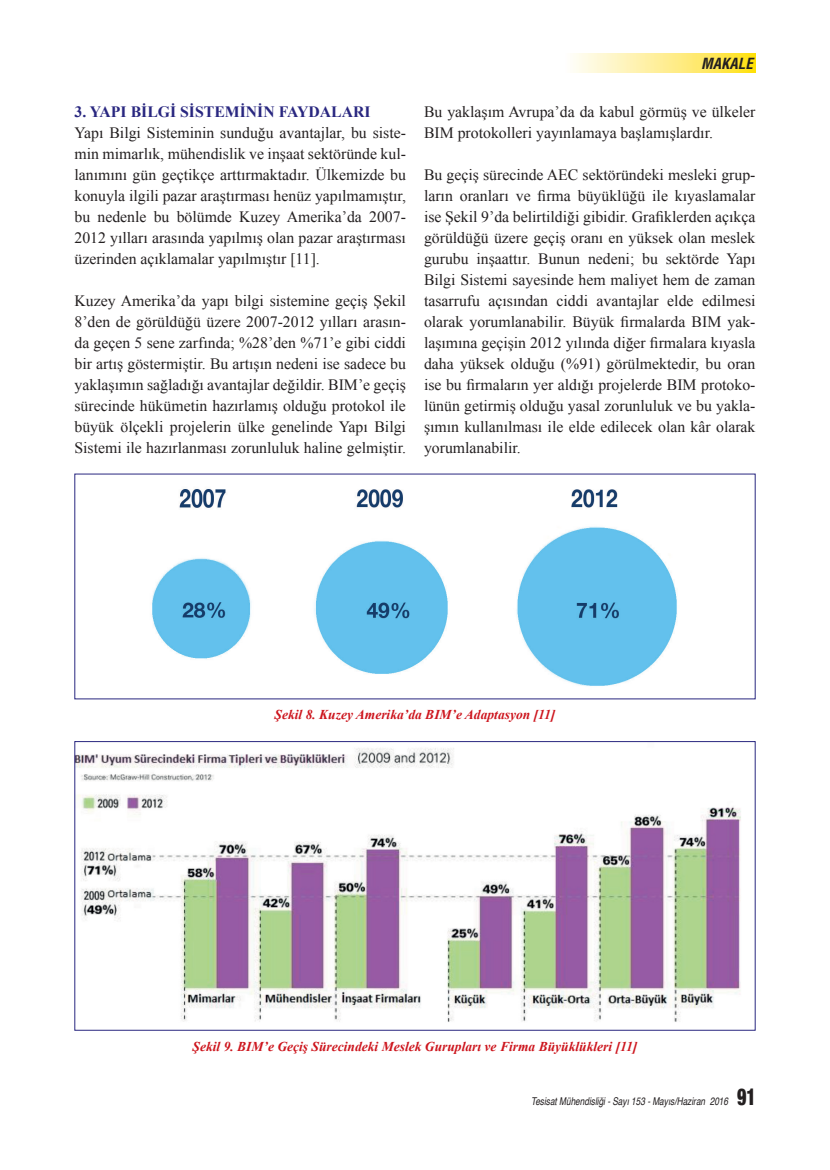
<style>
.page{position:relative;width:830px;height:1170px;background:#fff}
.page>*{position:absolute;margin:0;border:0;box-sizing:border-box;transform-origin:0 0}
.t1{font:15.75px/21px "Times New Roman";color:#231f20;text-align:justify}
.t2{font:700 15.75px "Times New Roman";color:#292780}
.t3{font:italic 700 condensed 15px "Helvetica CE";color:#231f20}
.t4{font:italic 700 13.5px "Times New Roman";color:#cd151d}
.t5{font:italic 10.8px "Helvetica";color:#231f20;scale:.77 1}
.s1{font-family:"Helvetica Neue";font-weight:900;font-style:normal;font-stretch:condensed;font-size:23.4px}
</style>
<div class="page">
<svg style="left:573px;top:53px;width:182px;height:19px;background:#feee8d"></svg>
<img style="left:152px;top:489px;width:525px;height:197px">
<img style="left:76px;top:748px;width:665px;height:274px">
<p class="t2" style="left:74px;top:101px;width:297px">3. YAPI BİLGİ SİSTEMİNİN FAYDALARI</p>
<p class="t1" style="left:74px;top:122px;width:333px">Yapı Bilgi Sisteminin sunduğu avantajlar, bu siste&shy;min mimarlık, mühendislik ve inşaat sektöründe kul&shy;lanımını gün geçtikçe arttırmaktadır. Ülkemizde bu konuyla ilgili pazar araştırması henüz yapılmamıştır, bu nedenle bu bölümde Kuzey Amerika’da 2007- 2012 yılları arasında yapılmış olan pazar araştırması üzerinden açıklamalar yapılmıştır [11].</p>
<p class="t1" style="left:74px;top:290px;width:333px">Kuzey Amerika’da yapı bilgi sistemine geçiş Şekil 8’den de görüldüğü üzere 2007-2012 yılları arasın&shy;da geçen 5 sene zarfında; %28’den %71’e gibi ciddi bir artış göstermiştir. Bu artışın nedeni ise sadece bu yaklaşımın sağladığı avantajlar değildir. BIM’e geçiş sürecinde hükümetin hazırlamış olduğu protokol ile büyük ölçekli projelerin ülke genelinde Yapı Bilgi Sistemi ile hazırlanması zorunluluk haline gelmiştir.</p>
<p class="t3" style="left:700px;top:54px;width:53px">MAKALE</p>
<p class="t1" style="left:424px;top:101px;width:333px">Bu yaklaşım Avrupa’da da kabul görmüş ve ülkeler<br>BIM protokolleri yayınlamaya başlamışlardır.</p>
<p class="t1" style="left:424px;top:164px;width:333px">Bu geçiş sürecinde AEC sektöründeki mesleki grup&shy;ların oranları ve firma büyüklüğü ile kıyaslamalar ise Şekil 9’da belirtildiği gibidir. Grafiklerden açıkça görüldüğü üzere geçiş oranı en yüksek olan meslek gurubu inşaattır. Bunun nedeni; bu sektörde Yapı Bilgi Sistemi sayesinde hem maliyet hem de zaman tasarrufu açısından ciddi avantajlar elde edilmesi olarak yorumlanabilir. Büyük firmalarda BIM yak&shy;laşımına geçişin 2012 yılında diğer firmalara kıyasla daha yüksek olduğu (%91) görülmektedir, bu oran ise bu firmaların yer aldığı projelerde BIM protoko&shy;lünün getirmiş olduğu yasal zorunluluk ve bu yakla&shy;şımın kullanılması ile elde edilecek olan kâr olarak yorumlanabilir.</p>
<p class="t4" style="left:274px;top:705px;width:282px">Şekil 8. Kuzey Amerika’da BIM’e Adaptasyon [11]</p>
<p class="t4" style="left:192px;top:1036px;width:446px">Şekil 9. BIM’e Geçiş Sürecindeki Meslek Gurupları ve Firma Büyüklükleri [11]</p>
<p class="t5" style="left:531px;top:1092px;width:293px">Tesisat Mühendisliği - Sayı 153 - Mayıs/Haziran 2016 <span class="s1">91</span></p>
</div>
